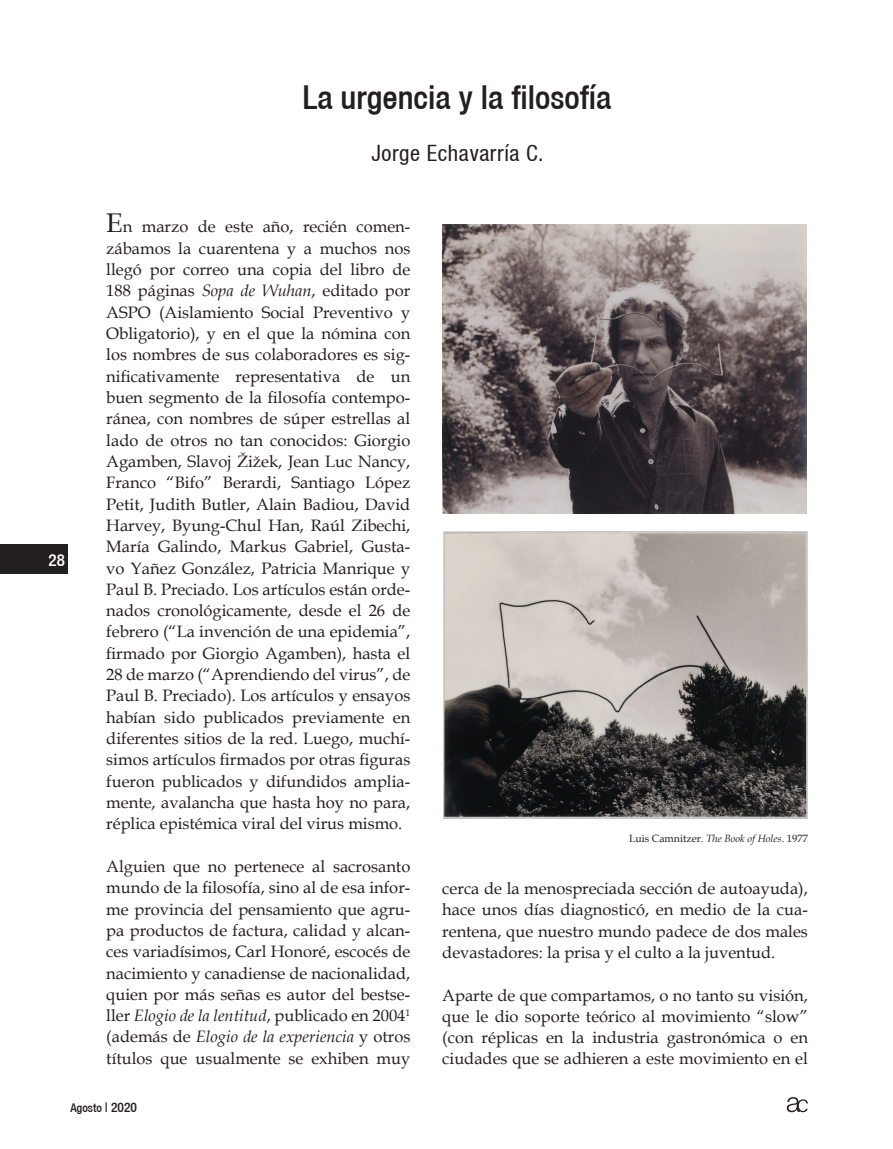
<style>
.page{position:relative;width:893px;height:1149px;background:#fff}
.page>*{position:absolute;margin:0;border:0;box-sizing:border-box;transform-origin:0 0}
.t1{font:500 condensed 33px "Helvetica 67";color:#231f20}
.t2{font:condensed 22.5px "Helvetica 57";letter-spacing:.025em;color:#231f20}
.t3{font:500 condensed 16.95px "Helvetica 67";color:#fff}
.t4{font:16.5px/21.3px "Book Antiqua";color:#231f20;text-align:justify}
.t5{font:500 condensed 12px "Helvetica 67";color:#231f20}
.t6{font:10.5px "Book Antiqua";color:#231f20}
.s1{font-size:27px}
.s2{font-style:italic}
.s3{font-size:13.5px}
</style>
<div class="page">
<div style="left:0;top:544px;width:68px;height:29px;background:#231f20"></div>
<svg style="left:787px;top:1097px;width:21px;height:14px"></svg>
<img style="left:443px;top:224px;width:364px;height:289px">
<img style="left:443px;top:531px;width:365px;height:287px">
<p class="t3" style="left:49px;top:549px;width:18px">28</p>
<h1 class="t1" style="left:303px;top:77px;width:310px">La urgencia y la filosofía</h1>
<h2 class="t2" style="left:371px;top:140px;width:174px">Jorge Echavarría C.</h2>
<p class="t4" style="left:106px;top:216px;width:306px"><span class="s1">E</span>n marzo de este año, recién comen&shy;zábamos la cuarentena y a muchos nos llegó por correo una copia del libro de 188 páginas <span class="s2">Sopa de Wuhan</span>, editado por ASPO (Aislamiento Social Preventivo y Obligatorio), y en el que la nómina con los nombres de sus colaboradores es sig&shy;nificativamente representativa de un buen segmento de la filosofía contempo&shy;ránea, con nombres de súper estrellas al lado de otros no tan conocidos: Giorgio Agamben, Slavoj Žižek, Jean Luc Nancy, Franco “Bifo” Berardi, Santiago López Petit, Judith Butler, Alain Badiou, David Harvey, Byung-Chul Han, Raúl Zibechi, María Galindo, Markus Gabriel, Gusta&shy;vo Yañez González, Patricia Manrique y Paul B. Preciado. Los artículos están orde&shy;nados cronológicamente, desde el 26 de febrero (“La invención de una epidemia”, firmado por Giorgio Agamben), hasta el 28 de marzo (“Aprendiendo del virus”, de Paul B. Preciado). Los artículos y ensayos habían sido publicados previamente en diferentes sitios de la red. Luego, muchí&shy;simos artículos firmados por otras figuras fueron publicados y difundidos amplia&shy;mente, avalancha que hasta hoy no para, réplica epistémica viral del virus mismo.</p>
<p class="t4" style="left:106px;top:855px;width:306px">Alguien que no pertenece al sacrosanto mundo de la filosofía, sino al de esa infor&shy;me provincia del pensamiento que agru&shy;pa productos de factura, calidad y alcan&shy;ces variadísimos, Carl Honoré, escocés de nacimiento y canadiense de nacionalidad, quien por más señas es autor del bestse&shy;ller <span class="s2">Elogio de la lentitud</span>, publicado en 2004<sup>1 </sup>(además de <span class="s2">Elogio de la experiencia</span> y otros títulos que usualmente se exhiben muy</p>
<p class="t6" style="left:629px;top:830px;width:180px">Luis Camnitzer. <span class="s2">The Book of Holes</span>. 1977</p>
<p class="t4" style="left:442px;top:877px;width:367px">cerca de la menospreciada sección de autoayuda), hace unos días diagnosticó, en medio de la cua&shy;rentena, que nuestro mundo padece de dos males devastadores: la prisa y el culto a la juventud.</p>
<p class="t4" style="left:442px;top:983px;width:367px">Aparte de que compartamos, o no tanto su visión, que le dio soporte teórico al movimiento “slow” (con réplicas en la industria gastronómica o en ciudades que se adhieren a este movimiento en el</p>
<p class="t5" style="left:70px;top:1100px;width:68px">Agosto <span class="s3">| 2020</span></p>
</div>
